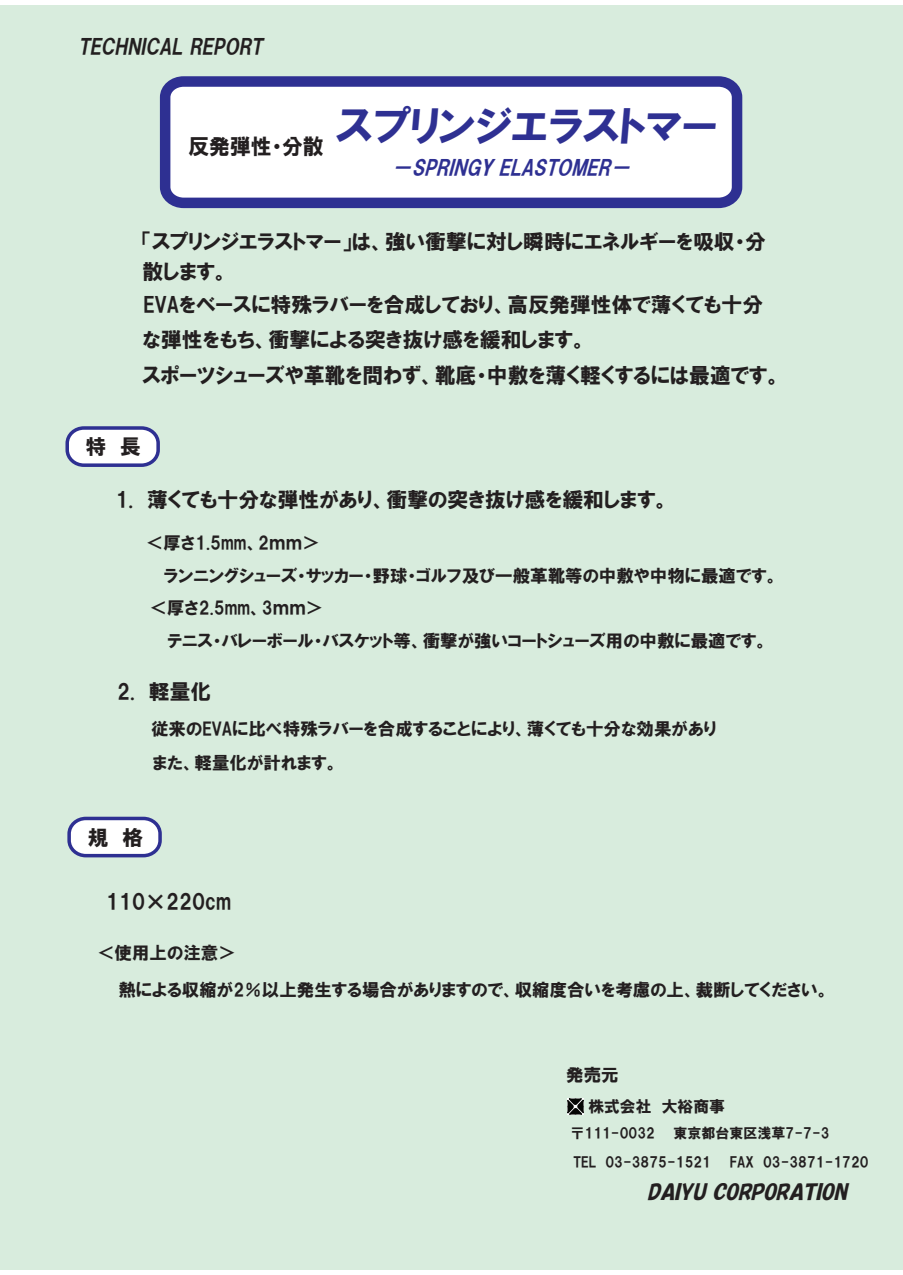
<style>
.page{position:relative;width:903px;height:1275px;background:#fff}
.page>*{position:absolute;margin:0;border:0;box-sizing:border-box;transform-origin:0 0}
.t1{font:41.82px "HGP Soei Kakugothic UB";color:#2e3092}
.t2{font:21.53px "HGP Soei Kakugothic UB";color:#231f20}
.t3{font:20.82px "HGP Soei Kakugothic UB";color:#231f20}
.t4{font:italic 20.82px "HGP Soei Kakugothic UB";color:#2e3092}
.t5{font:italic 20.82px "HGP Soei Kakupoptai";color:#231f20}
.t6{font:italic 20.82px "HGP Soei Kakugothic UB";color:#231f20}
.t7{font:17.5px/31.2px "HGP Soei Kakugothic UB";color:#231f20}
.t8{font:15.75px "HGP Soei Kakugothic UB";color:#231f20}
.t9{font:14px/28.2px "HGP Soei Kakugothic UB";color:#231f20}
</style>
<div class="page">
<div style="left:0;top:6px;width:903px;height:1264px;background:#d8ecdd"></div>
<svg style="left:159px;top:76px;width:584px;height:133px;background:#d7d8ea"></svg>
<div style="left:65px;top:426px;width:95px;height:41px;background:#fff;border:4px solid #2e3092;border-radius:16px"></div>
<div style="left:67px;top:817px;width:95px;height:40px;background:#fff;border:4px solid #2e3092;border-radius:16px"></div>
<img style="left:567px;top:1098px;width:17px;height:16px">
<p class="t6" style="left:78px;top:36px;width:189px">TECHNICAL REPORT</p>
<p class="t2" style="left:188px;top:136px;width:137px">反発弾性・分散</p>
<h1 class="t1" style="left:336px;top:105px;width:386px">スプリンジエラストマー</h1>
<p class="t4" style="left:391px;top:157px;width:247px">－SPRINGY ELASTOMER－</p>
<p class="t3" style="left:142px;top:231px;width:626px">「スプリンジエラストマー」は、強い衝撃に対し瞬時にエネルギーを吸収・分</p>
<p class="t3" style="left:143px;top:261px;width:88px">散します。</p>
<p class="t3" style="left:144px;top:295px;width:621px">EVAをベースに特殊ラバーを合成しており、高反発弾性体で薄くても十分</p>
<p class="t3" style="left:143px;top:329px;width:446px">な弾性をもち、衝撃による突き抜け感を緩和します。</p>
<p class="t2" style="left:142px;top:364px;width:640px">スポーツシューズや革靴を問わず、靴底・中敷を薄く軽くするには最適です。</p>
<p class="t3" style="left:85px;top:436px;width:57px">特 長</p>
<p class="t3" style="left:115px;top:489px;width:555px">1. 薄くても十分な弾性があり、衝撃の突き抜け感を緩和します。</p>
<p class="t7" style="left:146px;top:527px;width:175px">＜厚さ1.5mm、2ｍｍ＞</p>
<p class="t7" style="left:149px;top:560px;width:630px;text-indent:14px">ランニングシューズ・サッカー・野球・ゴルフ及び一般革靴等の中敷や中物に最適です。＜厚さ2.5mm、3ｍｍ＞</p>
<p class="t7" style="left:168px;top:625px;width:602px">テニス・バレーボール・バスケット等、衝撃が強いコートシューズ用の中敷に最適です。</p>
<p class="t3" style="left:117px;top:681px;width:96px">2. 軽量化</p>
<p class="t7" style="left:151px;top:713px;width:567px">従来のEVAに比べ特殊ラバーを合成することにより、薄くても十分な効果があり</p>
<p class="t7" style="left:153px;top:747px;width:187px">また、軽量化が計れます。</p>
<p class="t3" style="left:88px;top:827px;width:57px">規 格</p>
<p class="t3" style="left:106px;top:891px;width:127px">110×220cm</p>
<p class="t7" style="left:118px;top:935px;width:712px;line-height:36.2px;text-indent:-21px">＜使用上の注意＞<br>熱による収縮が2％以上発生する場合がありますので、収縮度合いを考慮の上、裁断してください。</p>
<p class="t7" style="left:566px;top:1059px;width:54px">発売元</p>
<p class="t8" style="left:588px;top:1099px;width:138px">株式会社 大裕商事</p>
<p class="t9" style="left:570px;top:1119px;width:86px">〒111-0032</p>
<p class="t9" style="left:573px;top:1119px;width:258px;text-indent:100px">東京都台東区浅草7-7-3<br>TEL 03-3875-1521</p>
<p class="t9" style="left:730px;top:1147px;width:141px">FAX 03-3871-1720</p>
<p class="t5" style="left:647px;top:1182px;width:205px">DAIYU CORPORATION</p>
</div>
